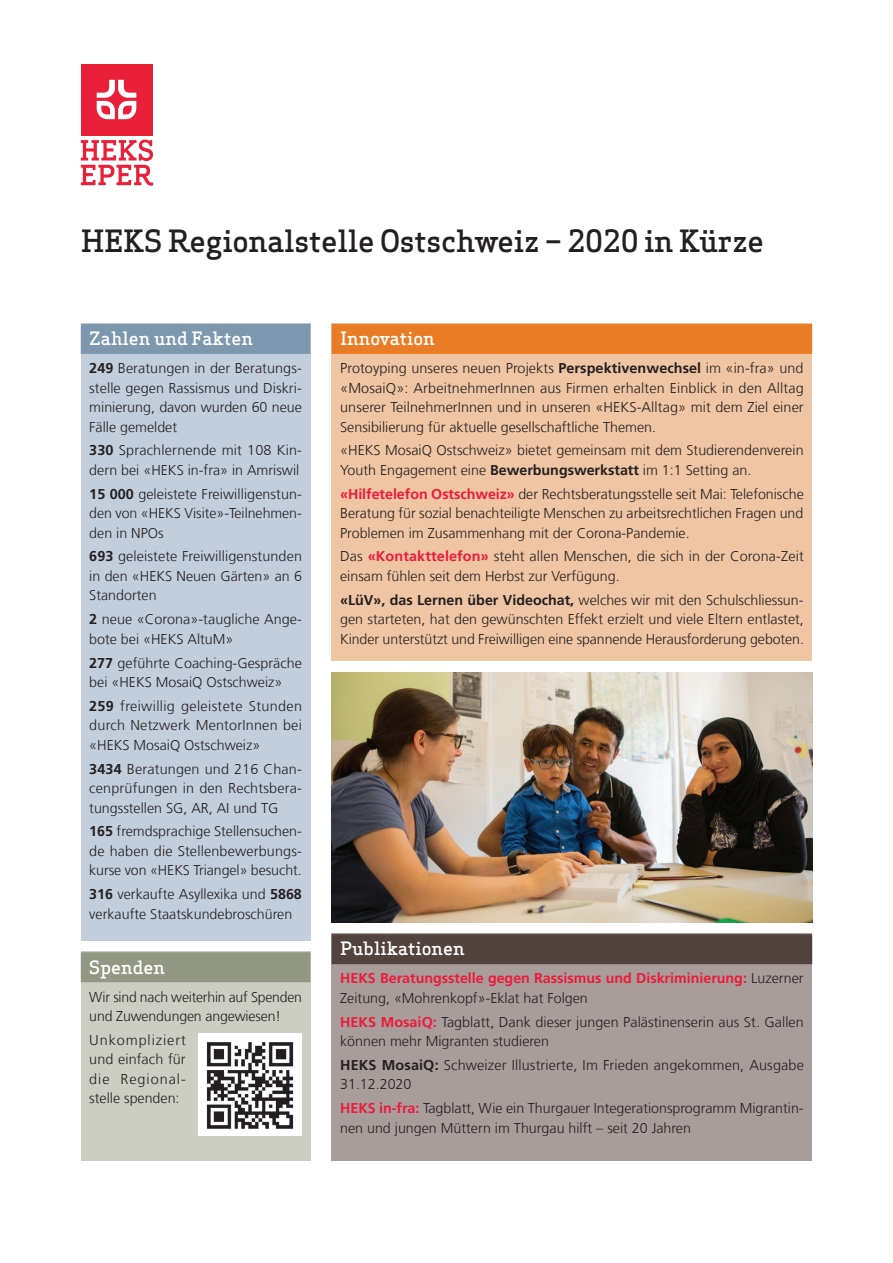
<style>
.page{position:relative;width:893px;height:1263px;background:#fff}
.page>*{position:absolute;margin:0;border:0;box-sizing:border-box;transform-origin:0 0}
.t1{font:500 30px "Apex Serif";letter-spacing:-.01em;color:#231f20}
.t2{font:500 18px "Apex Serif";color:#fff}
.t3{font:300 14.25px/19.5px "Frutiger LT Com";color:#231f20;text-align:justify}
.t4{font:700 14.25px/19.5px "Frutiger LT Com";color:#ed1a3a}
.s1{font-weight:700}
.s2{font-weight:700;color:#ed1a3a}
.s3{font-weight:300;color:#231f20}
</style>
<div class="page">
<div style="left:81px;top:323px;width:229px;height:618px;background:#c2cedb"></div>
<div style="left:81px;top:324px;width:229px;height:30px;background:#7d98ae"></div>
<div style="left:332px;top:933px;width:480px;height:228px;background:#a89d9a"></div>
<div style="left:332px;top:934px;width:480px;height:30px;background:#53433f"></div>
<div style="left:332px;top:323px;width:480px;height:337px;background:#efc5a3"></div>
<div style="left:332px;top:324px;width:480px;height:30px;background:#e97c26"></div>
<div style="left:81px;top:951px;width:229px;height:210px;background:#cccec4"></div>
<div style="left:81px;top:952px;width:229px;height:30px;background:#929883"></div>
<img style="left:332px;top:673px;width:480px;height:250px">
<img style="left:199px;top:1034px;width:103px;height:102px">
<div style="left:81px;top:64px;width:71px;height:71px;background:#ea203a"></div>
<svg style="left:97px;top:80px;width:39px;height:39px"></svg>
<svg style="left:81px;top:140px;width:72px;height:46px"></svg>
<h1 class="t1" style="left:81px;top:222px;width:685px">HEKS Regionalstelle Ostschweiz – 2020 in Kürze</h1>
<p class="t2" style="left:89px;top:327px;width:165px">Zahlen und Fakten</p>
<p class="t3" style="left:89px;top:359px;width:214px"><span class="s1">249</span> Beratungen in der Beratungs&shy;stelle gegen Rassismus und Diskri&shy;minierung, davon wurden 60 neue Fälle gemeldet</p>
<p class="t3" style="left:89px;top:441px;width:214px"><span class="s1">330</span> Sprachlernende mit 108 Kin&shy;dern bei «HEKS in-fra» in Amriswil</p>
<p class="t3" style="left:89px;top:484px;width:214px"><span class="s1">15 000</span> geleistete Freiwilligenstun&shy;den von «HEKS Visite»-Teilnehmen&shy;den in NPOs</p>
<p class="t3" style="left:89px;top:547px;width:214px"><span class="s1">693</span> geleistete Freiwilligenstunden in den «HEKS Neuen Gärten» an 6<br>Standorten</p>
<p class="t3" style="left:89px;top:610px;width:214px"><span class="s1">2</span> neue «Corona»-taugliche Ange&shy;bote bei «HEKS AltuM»</p>
<p class="t3" style="left:89px;top:653px;width:214px"><span class="s1">277</span> geführte Coaching-Gespräche bei «HEKS MosaiQ Ostschweiz»</p>
<p class="t3" style="left:89px;top:696px;width:214px"><span class="s1">259</span> freiwillig geleistete Stunden durch Netzwerk MentorInnen bei «HEKS MosaiQ Ostschweiz»</p>
<p class="t3" style="left:89px;top:759px;width:214px"><span class="s1">3434</span> Beratungen und 216 Chan&shy;cenprüfungen in den Rechtsbera&shy;tungsstellen SG, AR, AI und TG</p>
<p class="t3" style="left:89px;top:822px;width:214px"><span class="s1">165</span> fremdsprachige Stellensuchen&shy;de haben die Stellenbewerbungs&shy;kurse von «HEKS Triangel» besucht.</p>
<p class="t3" style="left:89px;top:884px;width:214px"><span class="s1">316</span> verkaufte Asyllexika und <span class="s1">5868 </span>verkaufte Staatskundebroschüren</p>
<p class="t2" style="left:89px;top:955px;width:77px">Spenden</p>
<p class="t3" style="left:89px;top:987px;width:214px">Wir sind nach weiterhin auf Spenden und Zuwendungen angewiesen!</p>
<p class="t3" style="left:89px;top:1030px;width:98px">Unkompliziert und einfach für die Regional&shy;stelle spenden:</p>
<p class="t2" style="left:340px;top:327px;width:96px">Innovation</p>
<p class="t3" style="left:340px;top:359px;width:465px">Protoyping unseres neuen Projekts <span class="s1">Perspektivenwechsel</span> im «in-fra» und «MosaiQ»: ArbeitnehmerInnen aus Firmen erhalten Einblick in den Alltag unserer TeilnehmerInnen und in unseren «HEKS-Alltag» mit dem Ziel einer Sensibilierung für aktuelle gesellschaftliche Themen.</p>
<p class="t3" style="left:340px;top:441px;width:465px">«HEKS MosaiQ Ostschweiz» bietet gemeinsam mit dem Studierendenverein<br>Youth Engagement eine <span class="s1">Bewerbungswerkstatt</span> im 1:1 Setting an.</p>
<p class="t3" style="left:340px;top:484px;width:465px"><span class="s2">«Hilfetelefon Ostschweiz»</span> der Rechtsberatungsstelle seit Mai: Telefonische Beratung für sozial benachteiligte Menschen zu arbeitsrechtlichen Fragen und Problemen im Zusammenhang mit der Corona-Pandemie.</p>
<p class="t3" style="left:340px;top:547px;width:465px">Das <span class="s2">«Kontakttelefon»</span> steht allen Menschen, die sich in der Corona-Zeit einsam fühlen seit dem Herbst zur Verfügung.</p>
<p class="t3" style="left:340px;top:590px;width:465px"><span class="s1">«LüV», das Lernen über Videochat,</span> welches wir mit den Schulschliessun&shy;gen starteten, hat den gewünschten Effekt erzielt und viele Eltern entlastet, Kinder unterstützt und Freiwilligen eine spannende Herausforderung geboten.</p>
<p class="t2" style="left:340px;top:937px;width:126px">Publikationen</p>
<p class="t4" style="left:340px;top:969px;width:465px">HEKS Beratungsstelle gegen Rassismus und Diskriminierung: <span class="s3">Luzerner<br>Zeitung, «Mohrenkopf»-Eklat hat Folgen</span></p>
<p class="t3" style="left:340px;top:1012px;width:465px"><span class="s2">HEKS MosaiQ:</span> Tagblatt, Dank dieser jungen Palästinenserin aus St. Gallen können mehr Migranten studieren</p>
<p class="t3" style="left:340px;top:1055px;width:465px"><span class="s1">HEKS MosaiQ:</span> Schweizer Illustrierte, Im Frieden angekommen, Ausgabe<br>31.12.2020</p>
<p class="t3" style="left:340px;top:1098px;width:465px"><span class="s2">HEKS in-fra:</span> Tagblatt, Wie ein Thurgauer Integerationsprogramm Migrantin&shy;nen und jungen Müttern im Thurgau hilft – seit 20 Jahren</p>
</div>
